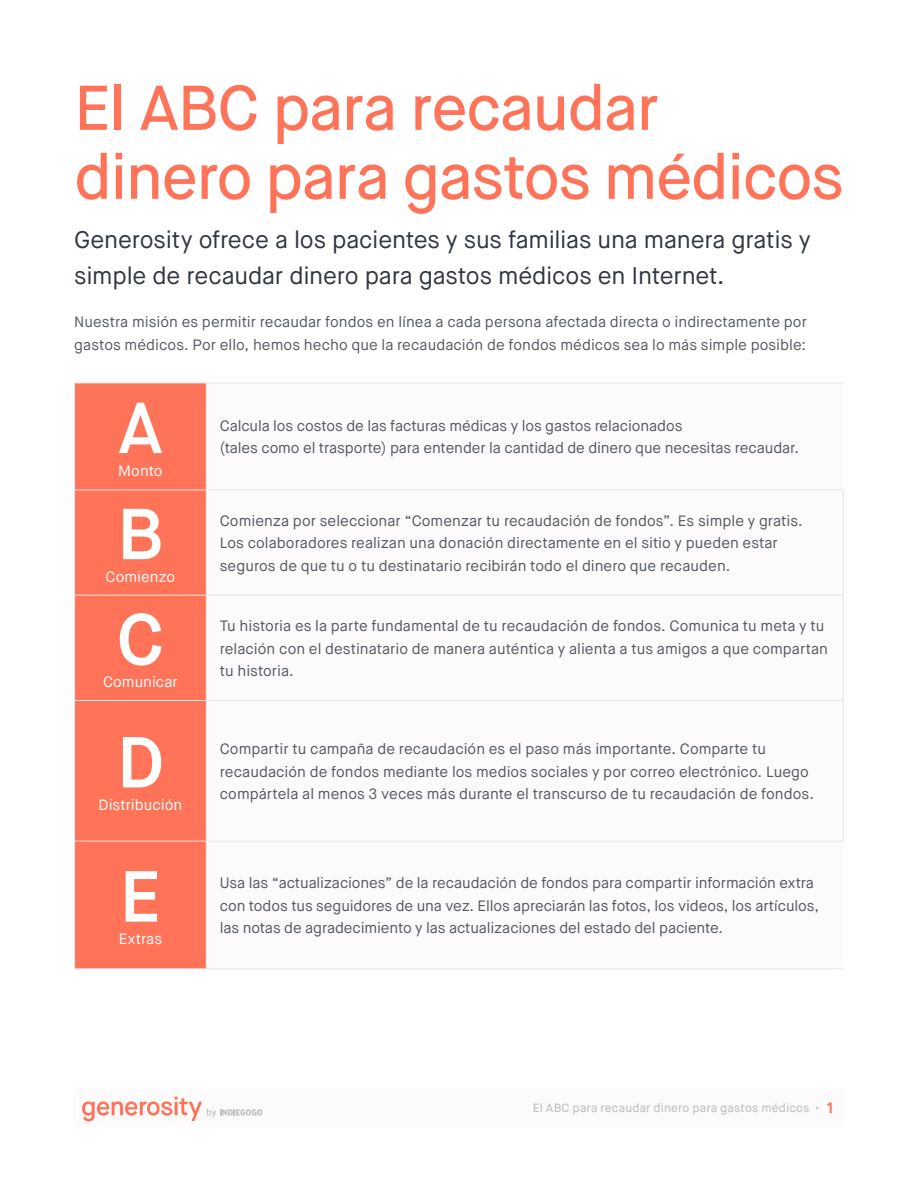
<style>
.page{position:relative;width:918px;height:1188px;background:#fff}
.page>*{position:absolute;margin:0;border:0;box-sizing:border-box;transform-origin:0 0}
.t1{font:600 72px "Maison Neue";color:#fff}
.t2{font:500 63px/69px "Maison Neue";letter-spacing:-.02em;color:#ff7359}
.t3{font:24px/36px "Maison Neue";letter-spacing:-.01em;color:#303642}
.t4{font:15px/22.5px "Maison Neue";color:#545963}
.t5{font:15px "Maison Neue";color:#fff}
.t6{font:500 12px "Maison Neue";letter-spacing:.01em;color:#c2c2c4}
.s1{font-weight:700;font-size:15px;color:#ff7359}
</style>
<div class="page">
<div style="left:74px;top:1090px;width:771px;height:35px;background:#fcfafa"></div>
<svg style="left:82px;top:1097px;width:180px;height:24px"></svg>
<div style="left:75px;top:384px;width:131px;height:584px;background:#ff7359"></div>
<svg style="left:207px;top:489px;width:636px;height:352px"></svg>
<hr style="left:74px;top:383px;width:132px;height:1px;background:#e6e6e6">
<hr style="left:74px;top:383px;width:1px;height:107px;background:#e6e6e6">
<hr style="left:206px;top:383px;width:637px;height:1px;background:#e6e6e6">
<hr style="left:206px;top:383px;width:1px;height:107px;background:#e6e6e6">
<hr style="left:74px;top:490px;width:132px;height:1px;background:#e6e6e6">
<hr style="left:74px;top:490px;width:1px;height:105px;background:#e6e6e6">
<hr style="left:206px;top:490px;width:638px;height:1px;background:#e6e6e6">
<hr style="left:206px;top:490px;width:1px;height:105px;background:#e6e6e6">
<hr style="left:843px;top:490px;width:1px;height:105px;background:#e6e6e6">
<hr style="left:74px;top:595px;width:132px;height:1px;background:#e6e6e6">
<hr style="left:74px;top:596px;width:1px;height:104px;background:#e6e6e6">
<hr style="left:206px;top:595px;width:638px;height:1px;background:#e6e6e6">
<hr style="left:206px;top:596px;width:1px;height:104px;background:#e6e6e6">
<hr style="left:843px;top:596px;width:1px;height:104px;background:#e6e6e6">
<hr style="left:74px;top:700px;width:132px;height:1px;background:#e6e6e6">
<hr style="left:74px;top:701px;width:1px;height:140px;background:#e6e6e6">
<hr style="left:206px;top:700px;width:638px;height:1px;background:#e6e6e6">
<hr style="left:206px;top:701px;width:1px;height:140px;background:#e6e6e6">
<hr style="left:843px;top:701px;width:1px;height:140px;background:#e6e6e6">
<hr style="left:74px;top:841px;width:132px;height:1px;background:#e6e6e6">
<hr style="left:74px;top:841px;width:1px;height:127px;background:#e6e6e6">
<hr style="left:206px;top:841px;width:638px;height:1px;background:#e6e6e6">
<hr style="left:206px;top:841px;width:1px;height:127px;background:#e6e6e6">
<hr style="left:74px;top:968px;width:132px;height:1px;background:#e6e6e6">
<hr style="left:206px;top:968px;width:637px;height:1px;background:#e6e6e6">
<h2 class="t2" style="left:74px;top:74px;width:771px">El ABC para recaudar dinero para gastos médicos</h2>
<h3 class="t3" style="left:74px;top:222px;width:738px">Generosity ofrece a los pacientes y sus familias una manera gratis y simple de recaudar dinero para gastos médicos en Internet.</h3>
<p class="t4" style="left:74px;top:311px;width:734px">Nuestra misión es permitir recaudar fondos en línea a cada persona afectada directa o indirectamente por gastos médicos. Por ello, hemos hecho que la recaudación de fondos médicos sea lo más simple posible:</p>
<h1 class="t1" style="left:118px;top:383px;width:46px">A</h1>
<p class="t5" style="left:118px;top:461px;width:46px">Monto</p>
<p class="t4" style="left:220px;top:415px;width:581px">Calcula los costos de las facturas médicas y los gastos relacionados<br>(tales como el trasporte) para entender la cantidad de dinero que necesitas recaudar.</p>
<h1 class="t1" style="left:117px;top:489px;width:48px">B</h1>
<p class="t4" style="left:220px;top:510px;width:585px">Comienza por seleccionar “Comenzar tu recaudación de fondos”. Es simple y gratis.<br>Los colaboradores realizan una donación directamente en el sitio y pueden estar seguros de que tu o tu destinatario recibirán todo el dinero que recauden.</p>
<p class="t5" style="left:106px;top:567px;width:71px">Comienzo</p>
<h1 class="t1" style="left:117px;top:594px;width:49px">C</h1>
<p class="t4" style="left:220px;top:615px;width:610px">Tu historia es la parte fundamental de tu recaudación de fondos. Comunica tu meta y tu relación con el destinatario de manera auténtica y alienta a tus amigos a que compartan tu historia.</p>
<p class="t5" style="left:103px;top:672px;width:76px">Comunicar</p>
<h1 class="t1" style="left:117px;top:717px;width:49px">D</h1>
<p class="t4" style="left:220px;top:738px;width:596px">Compartir tu campaña de recaudación es el paso más importante. Comparte tu recaudación de fondos mediante los medios sociales y por correo electrónico. Luego compártela al menos 3 veces más durante el transcurso de tu recaudación de fondos.</p>
<p class="t5" style="left:99px;top:795px;width:85px">Distribución</p>
<h1 class="t1" style="left:120px;top:851px;width:43px">E</h1>
<p class="t5" style="left:119px;top:929px;width:45px">Extras</p>
<p class="t4" style="left:220px;top:872px;width:601px">Usa las “actualizaciones” de la recaudación de fondos para compartir información extra con todos tus seguidores de una vez. Ellos apreciarán las fotos, los videos, los artículos, las notas de agradecimiento y las actualizaciones del estado del paciente.</p>
<p class="t6" style="left:533px;top:1100px;width:303px">El ABC para recaudar dinero para gastos médicos • <span class="s1">1</span></p>
</div>
